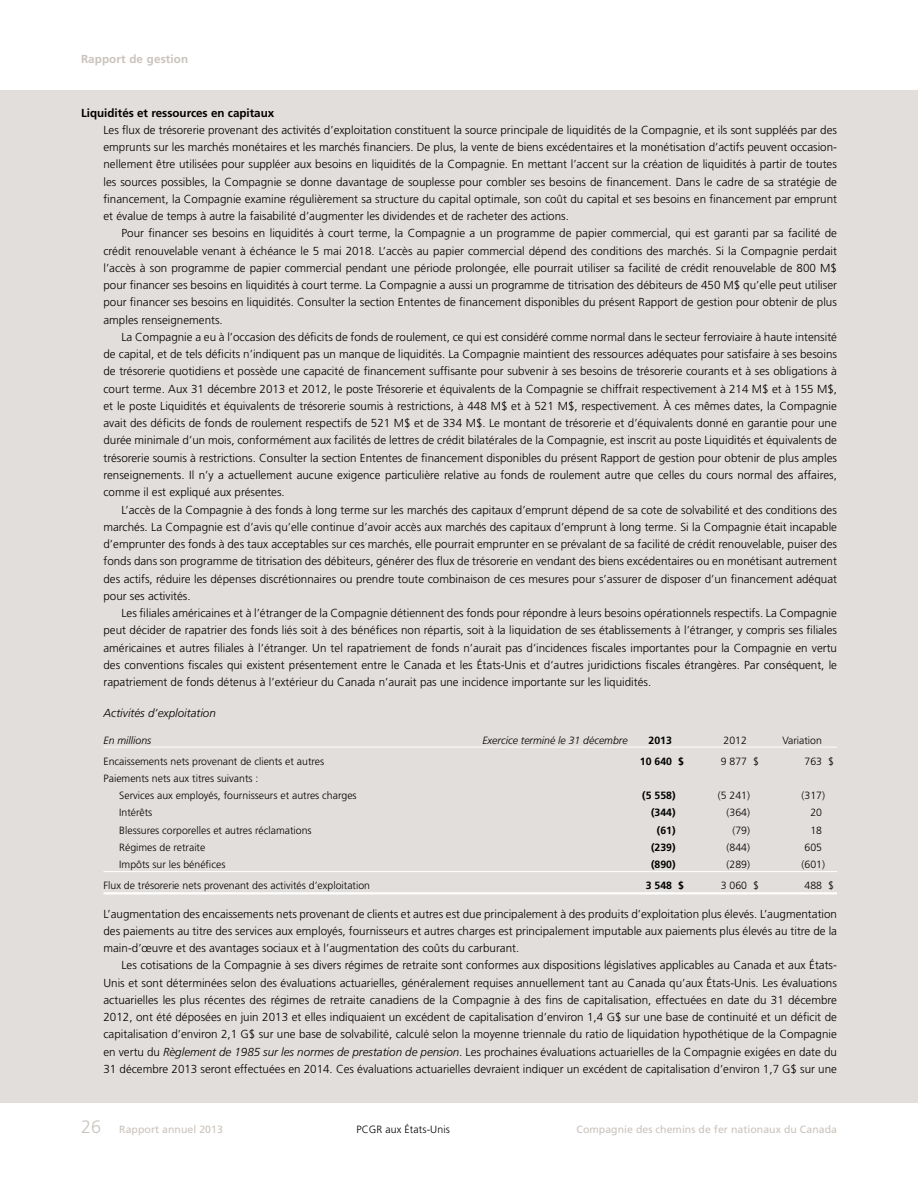
<style>
.page{position:relative;width:918px;height:1188px;background:#fff}
.page>*{position:absolute;margin:0;border:0;box-sizing:border-box;transform-origin:0 0}
.t1{font:300 11.7px/17.2px "Frutiger LT Std";color:#000;text-align:justify}
.t2{font:700 11.7px "Frutiger LT Std";color:#000}
.t3{font:italic 300 11.7px "Frutiger LT Std";color:#000}
.t4{font:700 11.7px "Frutiger LT Std";letter-spacing:.01em;color:#cac3bc}
.t5{font:300 10.5px/17.2px "Frutiger LT Std";color:#000}
.t6{font:10.5px "Frutiger LT Std";letter-spacing:.005em;color:#cac3bc}
.t7{font:700 10.5px "Frutiger LT Std";color:#000}
.t8{font:italic 300 10.5px "Frutiger LT Std";color:#000}
.s1{font-style:italic}
.s2{font-weight:300;font-size:18px}
</style>
<div class="page">
<div style="left:0;top:90px;width:918px;height:1012px;background:#e2dedb"></div>
<hr style="left:104px;top:747px;width:733px;height:1px;background:#fff">
<hr style="left:104px;top:871px;width:733px;height:1px;background:#fff">
<hr style="left:104px;top:892px;width:733px;height:2px;background:#fff">
<p class="t4" style="left:81px;top:52px;width:109px">Rapport de gestion</p>
<p class="t2" style="left:81px;top:106px;width:195px">Liquidités et ressources en capitaux</p>
<p class="t1" style="left:104px;top:121px;width:735px">Les flux de trésorerie provenant des activités d’exploitation constituent la source principale de liquidités de la Compagnie, et ils sont suppléés par des emprunts sur les marchés monétaires et les marchés financiers. De plus, la vente de biens excédentaires et la monétisation d’actifs peuvent occasion&shy;nellement être utilisées pour suppléer aux besoins en liquidités de la Compagnie. En mettant l’accent sur la création de liquidités à partir de toutes les sources possibles, la Compagnie se donne davantage de souplesse pour combler ses besoins de financement. Dans le cadre de sa stratégie de financement, la Compagnie examine régulièrement sa structure du capital optimale, son coût du capital et ses besoins en financement par emprunt et évalue de temps à autre la faisabilité d’augmenter les dividendes et de racheter des actions.</p>
<p class="t1" style="left:104px;top:225px;width:735px;text-indent:18px">Pour financer ses besoins en liquidités à court terme, la Compagnie a un programme de papier commercial, qui est garanti par sa facilité de crédit renouvelable venant à échéance le 5 mai 2018. L’accès au papier commercial dépend des conditions des marchés. Si la Compagnie perdait l’accès à son programme de papier commercial pendant une période prolongée, elle pourrait utiliser sa facilité de crédit renouvelable de 800 M$ pour financer ses besoins en liquidités à court terme. La Compagnie a aussi un programme de titrisation des débiteurs de 450 M$ qu’elle peut utiliser pour financer ses besoins en liquidités. Consulter la section Ententes de financement disponibles du présent Rapport de gestion pour obtenir de plus amples renseignements.</p>
<p class="t1" style="left:104px;top:328px;width:735px;text-indent:18px">La Compagnie a eu à l’occasion des déficits de fonds de roulement, ce qui est considéré comme normal dans le secteur ferroviaire à haute intensité de capital, et de tels déficits n’indiquent pas un manque de liquidités. La Compagnie maintient des ressources adéquates pour satisfaire à ses besoins de trésorerie quotidiens et possède une capacité de financement suffisante pour subvenir à ses besoins de trésorerie courants et à ses obligations à court terme. Aux 31 décembre 2013 et 2012, le poste Trésorerie et équivalents de la Compagnie se chiffrait respectivement à 214 M$ et à 155 M$, et le poste Liquidités et équivalents de trésorerie soumis à restrictions, à 448 M$ et à 521 M$, respectivement. À ces mêmes dates, la Compagnie avait des déficits de fonds de roulement respectifs de 521 M$ et de 334 M$. Le montant de trésorerie et d’équivalents donné en garantie pour une durée minimale d’un mois, conformément aux facilités de lettres de crédit bilatérales de la Compagnie, est inscrit au poste Liquidités et équivalents de trésorerie soumis à restrictions. Consulter la section Ententes de financement disponibles du présent Rapport de gestion pour obtenir de plus amples renseignements. Il n’y a actuellement aucune exigence particulière relative au fonds de roulement autre que celles du cours normal des affaires, comme il est expliqué aux présentes.</p>
<p class="t1" style="left:104px;top:501px;width:735px;text-indent:18px">L’accès de la Compagnie à des fonds à long terme sur les marchés des capitaux d’emprunt dépend de sa cote de solvabilité et des conditions des marchés. La Compagnie est d’avis qu’elle continue d’avoir accès aux marchés des capitaux d’emprunt à long terme. Si la Compagnie était incapable d’emprunter des fonds à des taux acceptables sur ces marchés, elle pourrait emprunter en se prévalant de sa facilité de crédit renouvelable, puiser des fonds dans son programme de titrisation des débiteurs, générer des flux de trésorerie en vendant des biens excédentaires ou en monétisant autrement des actifs, réduire les dépenses discrétionnaires ou prendre toute combinaison de ces mesures pour s’assurer de disposer d’un financement adéquat pour ses activités.</p>
<p class="t1" style="left:104px;top:605px;width:735px;text-indent:18px">Les filiales américaines et à l’étranger de la Compagnie détiennent des fonds pour répondre à leurs besoins opérationnels respectifs. La Compagnie peut décider de rapatrier des fonds liés soit à des bénéfices non répartis, soit à la liquidation de ses établissements à l’étranger, y compris ses filiales américaines et autres filiales à l’étranger. Un tel rapatriement de fonds n’aurait pas d’incidences fiscales importantes pour la Compagnie en vertu des conventions fiscales qui existent présentement entre le Canada et les États-Unis et d’autres juridictions fiscales étrangères. Par conséquent, le rapatriement de fonds détenus à l’extérieur du Canada n’aurait pas une incidence importante sur les liquidités.</p>
<p class="t3" style="left:104px;top:706px;width:114px">Activités d’exploitation</p>
<p class="t8" style="left:104px;top:734px;width:49px">En millions</p>
<p class="t8" style="left:482px;top:734px;width:147px">Exercice terminé le 31 décembre</p>
<p class="t7" style="left:649px;top:734px;width:25px">2013</p>
<p class="t5" style="left:724px;top:732px;width:25px">2012</p>
<p class="t5" style="left:782px;top:732px;width:41px">Variation</p>
<p class="t5" style="left:104px;top:753px;width:222px">Encaissements nets provenant de clients et autres</p>
<p class="t7" style="left:640px;top:755px;width:45px">10 640 $</p>
<p class="t5" style="left:721px;top:753px;width:40px">9 877 $</p>
<p class="t5" style="left:805px;top:753px;width:31px">763 $</p>
<p class="t5" style="left:119px;top:770px;width:239px;text-indent:-16px">Paiements nets aux titres suivants :<br>Services aux employés, fournisseurs et autres charges</p>
<p class="t7" style="left:642px;top:789px;width:35px">(5 558)</p>
<p class="t5" style="left:718px;top:787px;width:34px">(5 241)</p>
<p class="t5" style="left:802px;top:787px;width:25px">(317)</p>
<p class="t5" style="left:119px;top:804px;width:35px">Intérêts</p>
<p class="t7" style="left:651px;top:807px;width:26px">(344)</p>
<p class="t5" style="left:727px;top:804px;width:25px">(364)</p>
<p class="t5" style="left:810px;top:804px;width:13px">20</p>
<p class="t5" style="left:119px;top:822px;width:194px">Blessures corporelles et autres réclamations</p>
<p class="t7" style="left:657px;top:824px;width:20px">(61)</p>
<p class="t5" style="left:732px;top:822px;width:19px">(79)</p>
<p class="t5" style="left:810px;top:822px;width:13px">18</p>
<p class="t5" style="left:119px;top:839px;width:88px">Régimes de retraite</p>
<p class="t7" style="left:651px;top:841px;width:26px">(239)</p>
<p class="t5" style="left:727px;top:839px;width:25px">(844)</p>
<p class="t5" style="left:805px;top:839px;width:19px">605</p>
<p class="t5" style="left:119px;top:856px;width:108px">Impôts sur les bénéfices</p>
<p class="t7" style="left:651px;top:858px;width:26px">(890)</p>
<p class="t5" style="left:727px;top:856px;width:25px">(289)</p>
<p class="t5" style="left:802px;top:856px;width:25px">(601)</p>
<p class="t5" style="left:104px;top:877px;width:268px">Flux de trésorerie nets provenant des activités d’exploitation</p>
<p class="t7" style="left:646px;top:879px;width:40px">3 548 $</p>
<p class="t5" style="left:721px;top:877px;width:40px">3 060 $</p>
<p class="t5" style="left:805px;top:877px;width:31px">488 $</p>
<p class="t1" style="left:104px;top:905px;width:735px">L’augmentation des encaissements nets provenant de clients et autres est due principalement à des produits d’exploitation plus élevés. L’augmentation des paiements au titre des services aux employés, fournisseurs et autres charges est principalement imputable aux paiements plus élevés au titre de la main-d’œuvre et des avantages sociaux et à l’augmentation des coûts du carburant.</p>
<p class="t1" style="left:104px;top:957px;width:735px;text-indent:18px">Les cotisations de la Compagnie à ses divers régimes de retraite sont conformes aux dispositions législatives applicables au Canada et aux États-Unis et sont déterminées selon des évaluations actuarielles, généralement requises annuellement tant au Canada qu’aux États-Unis. Les évaluations actuarielles les plus récentes des régimes de retraite canadiens de la Compagnie à des fins de capitalisation, effectuées en date du 31 décembre 2012, ont été déposées en juin 2013 et elles indiquaient un excédent de capitalisation d’environ 1,4 G$ sur une base de continuité et un déficit de capitalisation d’environ 2,1 G$ sur une base de solvabilité, calculé selon la moyenne triennale du ratio de liquidation hypothétique de la Compagnie en vertu du <span class="s1">Règlement de 1985 sur les normes de prestation de pension</span>. Les prochaines évaluations actuarielles de la Compagnie exigées en date du 31 décembre 2013 seront effectuées en 2014. Ces évaluations actuarielles devraient indiquer un excédent de capitalisation d’environ 1,7 G$ sur une</p>
<p class="t6" style="left:81px;top:1124px;width:143px"><span class="s2">26</span> Rapport annuel 2013</p>
<p class="t5" style="left:356px;top:1121px;width:95px">PCGR aux États-Unis</p>
<p class="t6" style="left:577px;top:1124px;width:262px">Compagnie des chemins de fer nationaux du Canada</p>
</div>
